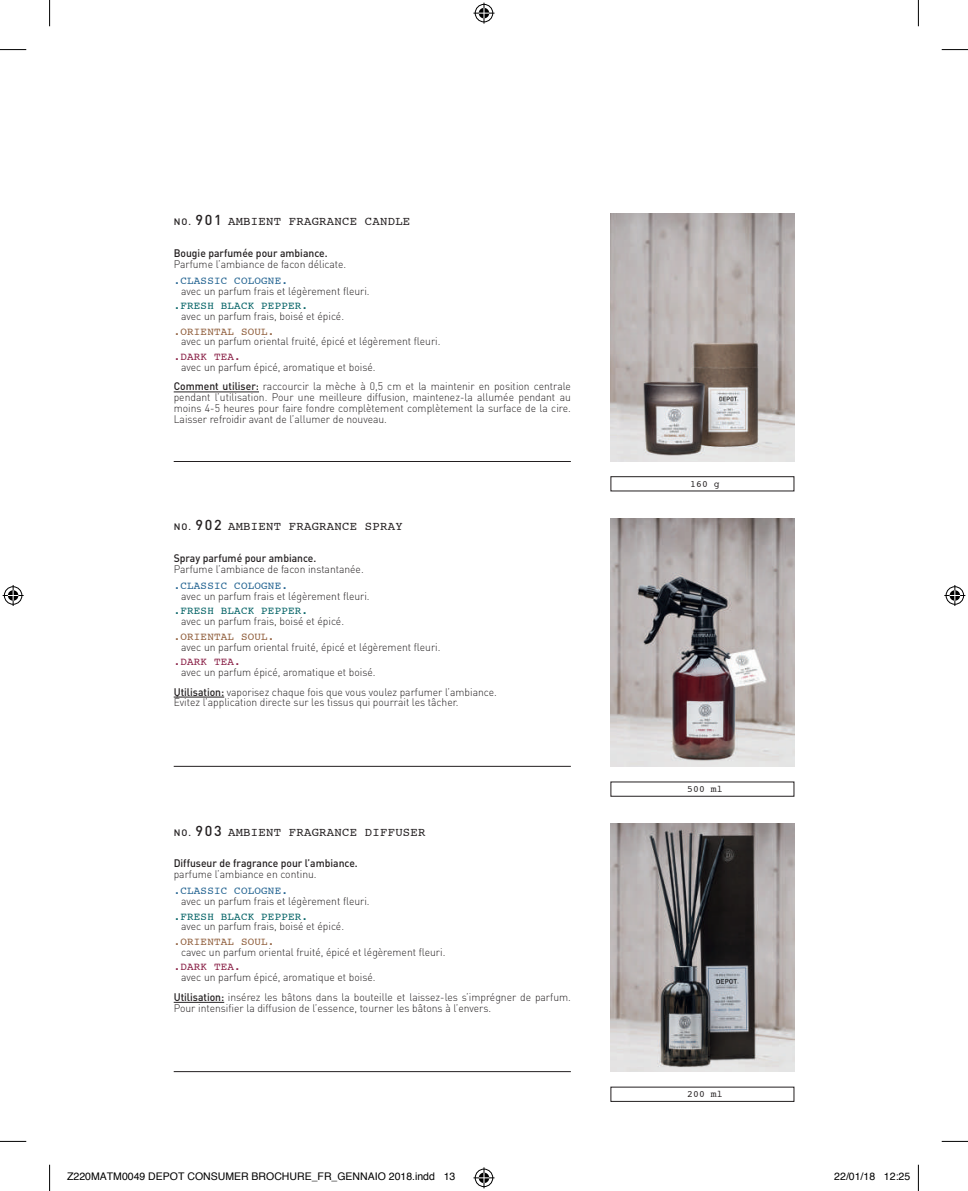
<style>
.page{position:relative;width:968px;height:1191px;background:#fff}
.page>*{position:absolute;margin:0;border:0;box-sizing:border-box;transform-origin:0 0}
.t1{font:12.25px "Courier";letter-spacing:.02em;color:#231f20}
.t2{font:300 10.85px/19.6px "DIN";color:#231f20;scale:.95 1}
.t3{font:500 10.85px "DIN";color:#231f20;scale:.95 1}
.t4{font:10.85px "Courier";letter-spacing:.02em;color:#006164}
.t5{font:10.85px "Courier";letter-spacing:.02em;color:#1e608f}
.t6{font:10.85px "Courier";letter-spacing:.02em;color:#8e5b38}
.t7{font:10.85px "Courier";letter-spacing:.02em;color:#861a41}
.t8{font:10.5px "Helvetica";color:#000}
.t9{font:9.62px "Courier";letter-spacing:.02em;color:#231f20}
.s1{font-family:"DIN";font-weight:500;font-size:9.28px}
.s2{font-family:"DIN";font-weight:500;font-size:14.17px}
.s3{font-weight:500}
</style>
<div class="page">
<div style="left:610px;top:476px;width:184px;height:15px;border:1px solid #231f20"></div>
<img style="left:610px;top:213px;width:184px;height:248px">
<img style="left:610px;top:823px;width:184px;height:248px">
<img style="left:610px;top:518px;width:184px;height:248px">
<hr style="left:174px;top:461px;width:396px;height:1px;background:#231f20">
<hr style="left:174px;top:766px;width:396px;height:1px;background:#231f20">
<hr style="left:174px;top:1071px;width:396px;height:1px;background:#231f20">
<hr style="left:174px;top:391px;width:85px;height:1px;background:#231f20">
<hr style="left:174px;top:696px;width:50px;height:1px;background:#231f20">
<hr style="left:174px;top:1002px;width:50px;height:1px;background:#231f20">
<svg style="left:0;top:49px;width:26px;height:1px"></svg>
<svg style="left:941px;top:49px;width:26px;height:1px"></svg>
<svg style="left:0;top:1141px;width:26px;height:1px"></svg>
<svg style="left:941px;top:1141px;width:26px;height:1px"></svg>
<svg style="left:49px;top:0;width:1px;height:26px"></svg>
<svg style="left:49px;top:1164px;width:1px;height:26px"></svg>
<svg style="left:917px;top:0;width:1px;height:26px"></svg>
<svg style="left:917px;top:1165px;width:1px;height:25px"></svg>
<svg style="left:473px;top:3px;width:21px;height:21px"></svg>
<svg style="left:473px;top:1167px;width:21px;height:21px"></svg>
<svg style="left:3px;top:585px;width:21px;height:21px"></svg>
<svg style="left:944px;top:585px;width:21px;height:21px"></svg>
<p class="t1" style="left:174px;top:212px;width:238px"><span class="s1">NO.</span> <span class="s2">901</span> AMBIENT FRAGRANCE CANDLE</p>
<p class="t3" style="left:174px;top:246px;width:163px">Bougie parfumée pour ambiance.</p>
<p class="t2" style="left:174px;top:254px;width:183px">Parfume l’ambiance de facon délicate.</p>
<p class="t5" style="left:174px;top:272px;width:116px">.CLASSIC COLOGNE.</p>
<p class="t2" style="left:181px;top:281px;width:200px">avec un parfum frais et légèrement fleuri.</p>
<p class="t4" style="left:174px;top:297px;width:136px">.FRESH BLACK PEPPER.</p>
<p class="t2" style="left:181px;top:306px;width:173px">avec un parfum frais, boisé et épicé.</p>
<p class="t6" style="left:174px;top:323px;width:102px">.ORIENTAL SOUL.</p>
<p class="t2" style="left:181px;top:331px;width:274px">avec un parfum oriental fruité, épicé et légèrement fleuri.</p>
<p class="t7" style="left:174px;top:348px;width:69px">.DARK TEA.</p>
<p class="t2" style="left:174px;top:357px;width:419px;text-indent:7px">avec un parfum épicé, aromatique et boisé.<br><span class="s3">Comment utiliser:</span> raccourcir la mèche à 0,5 cm et la maintenir en position centrale</p>
<p class="t2" style="left:174px;top:392px;width:419px;line-height:10.8px;text-align:justify">pendant l’utilisation. Pour une meilleure diffusion, maintenez-la allumée pendant au moins 4-5 heures pour faire fondre complètement complètement la surface de la cire.<br>Laisser refroidir avant de l’allumer de nouveau.</p>
<p class="t1" style="left:174px;top:517px;width:230px"><span class="s1">NO.</span> <span class="s2">902</span> AMBIENT FRAGRANCE SPRAY</p>
<p class="t3" style="left:174px;top:551px;width:152px">Spray parfumé pour ambiance.</p>
<p class="t2" style="left:174px;top:559px;width:201px">Parfume l’ambiance de facon instantanée.</p>
<p class="t5" style="left:174px;top:577px;width:116px">.CLASSIC COLOGNE.</p>
<p class="t2" style="left:181px;top:586px;width:200px">avec un parfum frais et légèrement fleuri.</p>
<p class="t4" style="left:174px;top:602px;width:136px">.FRESH BLACK PEPPER.</p>
<p class="t2" style="left:181px;top:611px;width:173px">avec un parfum frais, boisé et épicé.</p>
<p class="t6" style="left:174px;top:628px;width:102px">.ORIENTAL SOUL.</p>
<p class="t2" style="left:181px;top:637px;width:274px">avec un parfum oriental fruité, épicé et légèrement fleuri.</p>
<p class="t7" style="left:174px;top:653px;width:69px">.DARK TEA.</p>
<p class="t2" style="left:174px;top:662px;width:341px;text-indent:7px">avec un parfum épicé, aromatique et boisé.<br><span class="s3">Utilisation:</span> vaporisez chaque fois que vous voulez parfumer l’ambiance.</p>
<p class="t2" style="left:174px;top:692px;width:301px">Évitez l’application directe sur les tissus qui pourrait les tâcher.</p>
<p class="t1" style="left:174px;top:822px;width:253px"><span class="s1">NO.</span> <span class="s2">903</span> AMBIENT FRAGRANCE DIFFUSER</p>
<p class="t3" style="left:174px;top:856px;width:195px">Diffuseur de fragrance pour l’ambiance.</p>
<p class="t2" style="left:174px;top:864px;width:152px">parfume l’ambiance en continu.</p>
<p class="t5" style="left:174px;top:882px;width:116px">.CLASSIC COLOGNE.</p>
<p class="t2" style="left:181px;top:891px;width:200px">avec un parfum frais et légèrement fleuri.</p>
<p class="t4" style="left:174px;top:907px;width:136px">.FRESH BLACK PEPPER.</p>
<p class="t2" style="left:181px;top:916px;width:173px">avec un parfum frais, boisé et épicé.</p>
<p class="t6" style="left:174px;top:933px;width:102px">.ORIENTAL SOUL.</p>
<p class="t2" style="left:181px;top:942px;width:279px">cavec un parfum oriental fruité, épicé et légèrement fleuri.</p>
<p class="t7" style="left:174px;top:958px;width:69px">.DARK TEA.</p>
<p class="t2" style="left:174px;top:967px;width:419px;text-indent:7px">avec un parfum épicé, aromatique et boisé.<br><span class="s3">Utilisation:</span> insérez les bâtons dans la bouteille et laissez-les s’imprégner de parfum.</p>
<p class="t2" style="left:174px;top:997px;width:335px">Pour intensifier la diffusion de l’essence, tourner les bâtons à l’envers.</p>
<p class="t9" style="left:690px;top:476px;width:31px">160 g</p>
<p class="t9" style="left:687px;top:781px;width:37px">500 ml</p>
<p class="t9" style="left:687px;top:1086px;width:37px">200 ml</p>
<p class="t8" style="left:67px;top:1168px;width:390px">Z220MATM0049 DEPOT CONSUMER BROCHURE_FR_GENNAIO 2018.indd 13</p>
<p class="t8" style="left:834px;top:1168px;width:77px">22/01/18 12:25</p>
</div>
